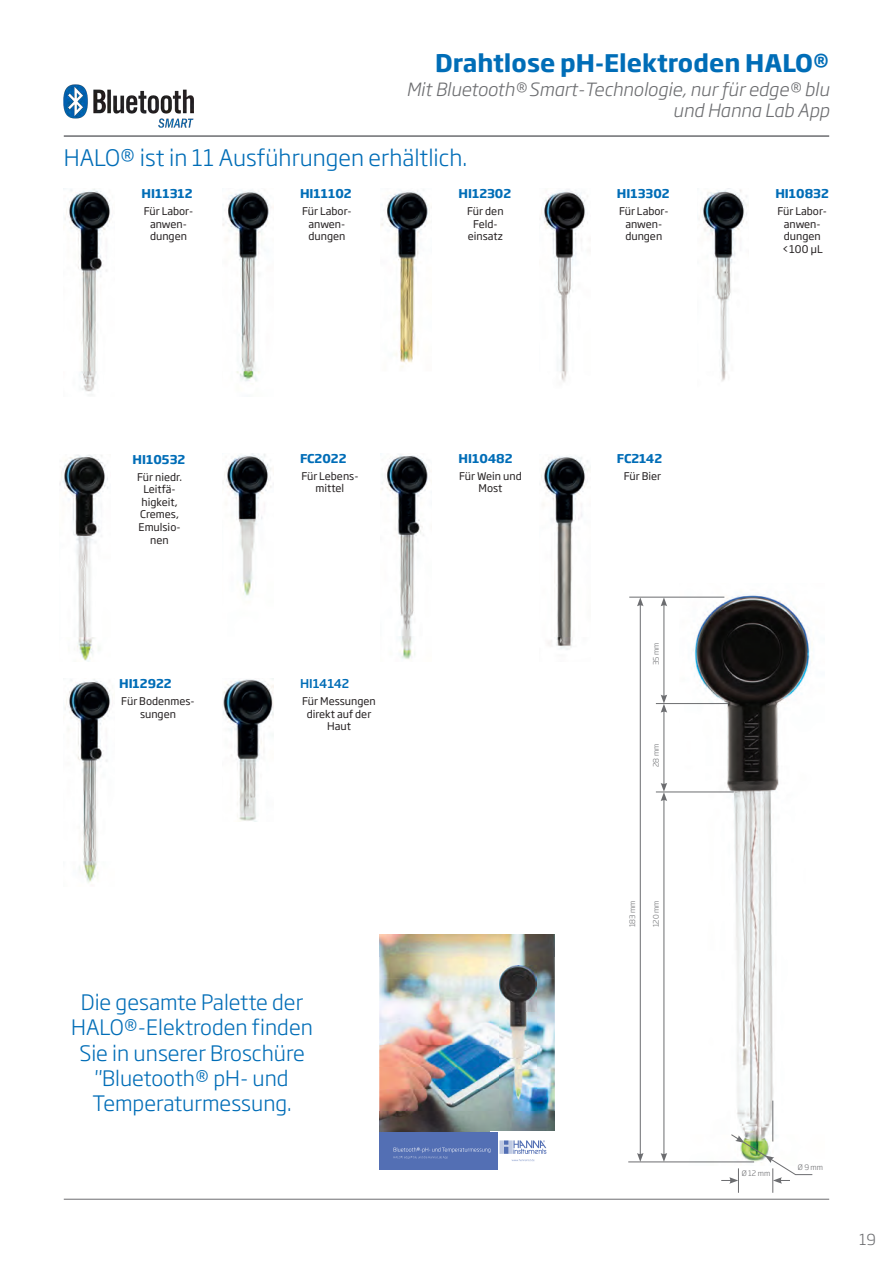
<style>
.page{position:relative;width:893px;height:1263px;background:#fff}
.page>*{position:absolute;margin:0;border:0;box-sizing:border-box;transform-origin:0 0}
.t1{font:700 24px "Soho Gothic Pro";color:#006db7}
.t2{font:300 22.5px "Soho Gothic Pro";color:#006db7}
.t3{font:300 21px/25.2px "Soho Gothic Pro";color:#006db7;text-align:center}
.t4{font:italic 300 18px/21.6px "Soho Gothic Pro";color:#6c6d70;text-align:right}
.t5{font:300 15px "Soho Gothic Pro";color:#6c6d70}
.t6{font:700 12px "Soho Gothic Pro";color:#006db7}
.t7{font:500 12px "Soho Gothic Pro";color:#006db7}
.t8{font:10.5px/12.6px "Soho Gothic Pro";color:#231f20;text-align:center}
.t9{font:300 7.5px "Soho Gothic Pro";color:#6c6d70}
</style>
<div class="page">
<img style="left:379px;top:934px;width:176px;height:198px">
<div style="left:379px;top:1132px;width:119px;height:37px;background:#536fb4"></div>
<svg style="left:500px;top:1140px;width:46px;height:21px"></svg>
<svg style="left:393px;top:1147px;width:97px;height:12px"></svg>
<img style="left:500px;top:965px;width:37px;height:146px">
<img style="left:223px;top:679px;width:50px;height:142px">
<img style="left:64px;top:189px;width:46px;height:203px">
<img style="left:541px;top:189px;width:47px;height:193px">
<img style="left:222px;top:190px;width:47px;height:191px">
<img style="left:699px;top:189px;width:49px;height:192px">
<img style="left:381px;top:190px;width:47px;height:177px">
<img style="left:64px;top:679px;width:47px;height:204px">
<img style="left:541px;top:456px;width:48px;height:194px">
<img style="left:381px;top:454px;width:47px;height:206px">
<img style="left:223px;top:453px;width:48px;height:143px">
<img style="left:59px;top:455px;width:49px;height:207px">
<img style="left:679px;top:594px;width:132px;height:568px">
<hr style="left:664px;top:799px;width:1px;height:356px;background:#6c6d70">
<svg style="left:661px;top:1153px;width:6px;height:9px"></svg>
<hr style="left:664px;top:604px;width:1px;height:93px;background:#6c6d70">
<svg style="left:661px;top:598px;width:6px;height:8px"></svg>
<hr style="left:664px;top:710px;width:1px;height:75px;background:#6c6d70">
<svg style="left:661px;top:694px;width:6px;height:19px"></svg>
<svg style="left:661px;top:783px;width:6px;height:18px"></svg>
<hr style="left:640px;top:604px;width:1px;height:551px;background:#6c6d70">
<svg style="left:637px;top:598px;width:6px;height:8px"></svg>
<svg style="left:637px;top:1153px;width:6px;height:9px"></svg>
<hr style="left:772px;top:1100px;width:1px;height:41px;background:#6c6d70">
<svg style="left:721px;top:1134px;width:92px;height:59px"></svg>
<hr style="left:628px;top:1162px;width:126px;height:1px;background:#6c6d70">
<hr style="left:656px;top:792px;width:78px;height:1px;background:#6c6d70">
<hr style="left:656px;top:703px;width:72px;height:1px;background:#6c6d70">
<hr style="left:629px;top:597px;width:95px;height:1px;background:#6c6d70">
<img style="left:64px;top:85px;width:129px;height:42px">
<hr style="left:64px;top:135px;width:765px;height:2px;background:#6c6d70">
<hr style="left:64px;top:1199px;width:765px;height:1px;background:#6c6d70">
<h1 class="t1" style="left:435px;top:44px;width:396px">Drahtlose pH-Elektroden HALO®</h1>
<h3 class="t4" style="left:406px;top:77px;width:424px">Mit Bluetooth®Smart-Technologie, nur für edge® blu und Hanna Lab App</h3>
<h2 class="t2" style="left:64px;top:141px;width:405px">HALO® ist in 11 Ausführungen erhältlich.</h2>
<p class="t6" style="left:300px;top:184px;width:53px">HI11102</p>
<p class="t8" style="left:302px;top:204px;width:51px">Für Labor&shy;anwen&shy;dungen</p>
<p class="t6" style="left:142px;top:184px;width:53px">HI11312</p>
<p class="t8" style="left:144px;top:204px;width:51px">Für Labor&shy;anwen&shy;dungen</p>
<p class="t6" style="left:458px;top:184px;width:54px">HI12302</p>
<p class="t8" style="left:467px;top:204px;width:38px">Für den<br>Feld&shy;einsatz</p>
<p class="t6" style="left:617px;top:184px;width:54px">HI13302</p>
<p class="t8" style="left:619px;top:204px;width:51px">Für Labor&shy;anwen&shy;dungen</p>
<p class="t6" style="left:775px;top:184px;width:55px">HI10832</p>
<p class="t8" style="left:777px;top:204px;width:51px">Für Labor&shy;anwen&shy;dungen &lt;100 µL</p>
<p class="t6" style="left:133px;top:450px;width:54px">HI10532</p>
<p class="t8" style="left:137px;top:470px;width:46px">Für niedr.<br>Leitfä&shy;higkeit,<br>Cremes,<br>Emulsio&shy;nen</p>
<p class="t6" style="left:119px;top:674px;width:54px">HI12922</p>
<p class="t8" style="left:121px;top:694px;width:75px">Für Bodenmes&shy;sungen</p>
<p class="t6" style="left:300px;top:449px;width:48px">FC2022</p>
<p class="t8" style="left:301px;top:469px;width:59px">Für Lebens&shy;mittel</p>
<p class="t7" style="left:300px;top:674px;width:51px">HI14142</p>
<p class="t8" style="left:302px;top:694px;width:75px">Für Messungen direkt auf der<br>Haut</p>
<p class="t6" style="left:458px;top:449px;width:56px">HI10482</p>
<p class="t8" style="left:459px;top:469px;width:64px">Für Wein und<br>Most</p>
<h3 class="t3" style="left:71px;top:988px;width:243px">Die gesamte Palette der<br>HALO®-Elektroden finden<br>Sie in unserer Broschüre "Bluetooth® pH- und<br>Temperaturmessung.</h3>
<p class="t6" style="left:617px;top:449px;width:47px">FC2142</p>
<p class="t8" style="left:624px;top:469px;width:39px">Für Bier</p>
<p class="t9" style="left:650px;top:665px;width:24px;rotate:-90deg">35 mm</p>
<p class="t9" style="left:650px;top:767px;width:25px;rotate:-90deg">28 mm</p>
<p class="t9" style="left:627px;top:927px;width:28px;rotate:-90deg">183 mm</p>
<p class="t9" style="left:650px;top:927px;width:28px;rotate:-90deg">120 mm</p>
<p class="t9" style="left:742px;top:1167px;width:30px">Ø 12 mm</p>
<p class="t9" style="left:798px;top:1161px;width:27px">Ø 9 mm</p>
<h3 class="t5" style="left:859px;top:1228px;width:18px">19</h3>
</div>
